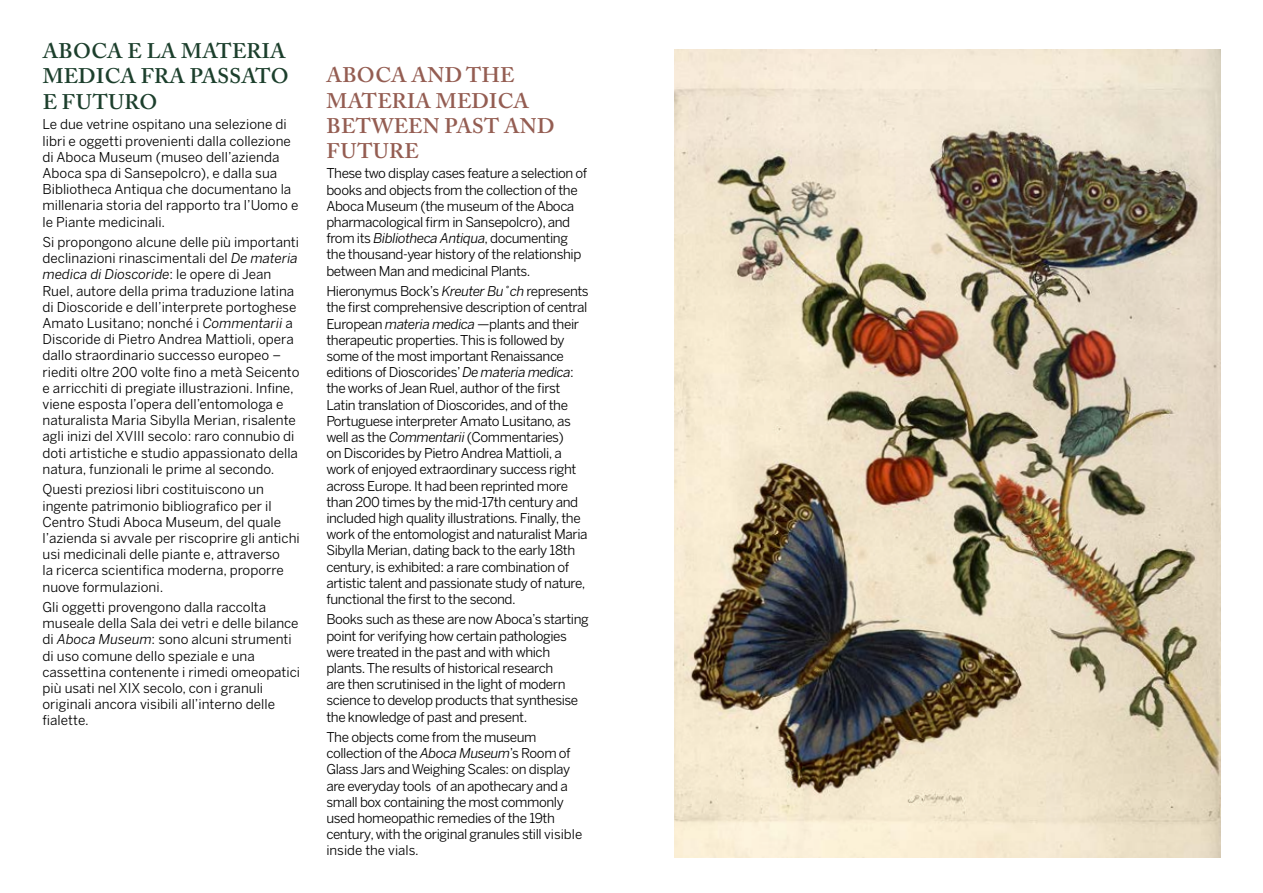
<style>
.page{position:relative;width:1263px;height:893px;background:#fff}
.page>*{position:absolute;margin:0;border:0;box-sizing:border-box;transform-origin:0 0}
.t1{font:600 21px/25.2px "Adobe Caslon Pro";letter-spacing:.015em;color:#945d52}
.t2{font:600 21px/25.5px "Adobe Caslon Pro";letter-spacing:.015em;color:#1c3f2c}
.t3{font:13.5px/16.2px "Benton Sans";letter-spacing:-.03em;color:#000}
.t4{font:13.5px/16.2px "Benton Sans";color:#000}
.t5{font:13.35px "Benton Sans";color:#000}
.s1{font-style:italic}
.s2{font-size:13.35px}
</style>
<div class="page">
<img style="left:674px;top:50px;width:546px;height:808px">
<h1 class="t2" style="left:43px;top:38px;width:247px">ABOCA E LA MATERIA<br>MEDICA FRA PASSATO<br>E FUTURO</h1>
<p class="t4" style="left:43px;top:116px;width:257px">Le due vetrine ospitano una selezione di libri e oggetti provenienti dalla collezione di Aboca Museum (museo dell’azienda Aboca spa di Sansepolcro), e dalla sua Bibliotheca Antiqua che documentano la millenaria storia del rapporto tra l’Uomo e le Piante medicinali.</p>
<p class="t4" style="left:43px;top:234px;width:259px">Si propongono alcune delle più importanti declinazioni rinascimentali del <span class="s1">De materia medica di Dioscoride</span>: le opere di Jean Ruel, autore della prima traduzione latina di Dioscoride e dell’interprete portoghese Amato Lusitano; nonché i <span class="s1">Commentarii</span> a Discoride di Pietro Andrea Mattioli, opera dallo straordinario successo europeo – riediti oltre 200 volte fino a metà Seicento e arricchiti di pregiate illustrazioni. Infine, viene esposta l’opera dell’entomologa e naturalista Maria Sibylla Merian, risalente agli inizi del XVIII secolo: raro connubio di doti artistiche e studio appassionato della natura, funzionali le prime al secondo.</p>
<p class="t4" style="left:43px;top:481px;width:259px">Questi preziosi libri costituiscono un ingente patrimonio bibliografico per il Centro Studi Aboca Museum, del quale l’azienda si avvale per riscoprire gli antichi usi medicinali delle piante e, attraverso<br>la ricerca scientifica moderna, proporre nuove formulazioni.</p>
<p class="t4" style="left:43px;top:599px;width:259px">Gli oggetti provengono dalla raccolta museale della Sala dei vetri e delle bilance di <span class="s1">Aboca Museum</span>: sono alcuni strumenti di uso comune dello speziale e una cassettina contenente i rimedi omeopatici più usati nel XIX secolo, con i granuli originali ancora visibili all’interno delle fialette.</p>
<h1 class="t1" style="left:326px;top:63px;width:230px">ABOCA AND THE<br>MATERIA MEDICA<br>BETWEEN PAST AND<br>FUTURE</h1>
<p class="t3" style="left:326px;top:165px;width:262px">These two display cases feature a selection of books and objects from the collection of the Aboca Museum (the museum of the Aboca pharmacological firm in Sansepolcro), and from its <span class="s1">Bibliotheca Antiqua</span>, documenting the thousand-year history of the relationship between Man and medicinal Plants.</p>
<p class="t3" style="left:326px;top:283px;width:264px">Hieronymus Bock’s <span class="s1">Kreuter Bu˚ch</span> represents the first comprehensive description of central European <span class="s1">materia medica</span> —plants and their therapeutic properties. This is followed by some of the most important Renaissance editions of Dioscorides’ <span class="s1">De materia medica</span>: the works of Jean Ruel, author of the first Latin translation of Dioscorides, and of the Portuguese interpreter Amato Lusitano, as well as the <span class="s1">Commentarii</span> (Commentaries)<br>on Discorides by Pietro Andrea Mattioli, a work of enjoyed extraordinary success right across Europe. It had been reprinted more than 200 times by the mid-17th century and included high quality illustrations. Finally, the work of the entomologist and naturalist Maria Sibylla Merian, dating back to the early 18th century, is exhibited: a rare combination of artistic talent and passionate study of nature, functional the first to the second.</p>
<p class="t3" style="left:326px;top:611px;width:264px">Books such as these are now Aboca’s starting point for verifying how certain pathologies were treated in the past and with which plants. The results of historical research<br>are then scrutinised in the light of modern science to develop products that synthesise the knowledge of past and present.</p>
<p class="t3" style="left:326px;top:729px;width:257px">The objects come from the museum collection of the <span class="s1">Aboca Museum</span>’s Room of Glass Jars and Weighing Scales: on display are everyday tools of an apothecary and a small box containing the most commonly used homeopathic remedies of the 19th century, with the original granules still <span class="s2">visible</span></p>
<p class="t5" style="left:326px;top:842px;width:94px">inside the vials.</p>
</div>
